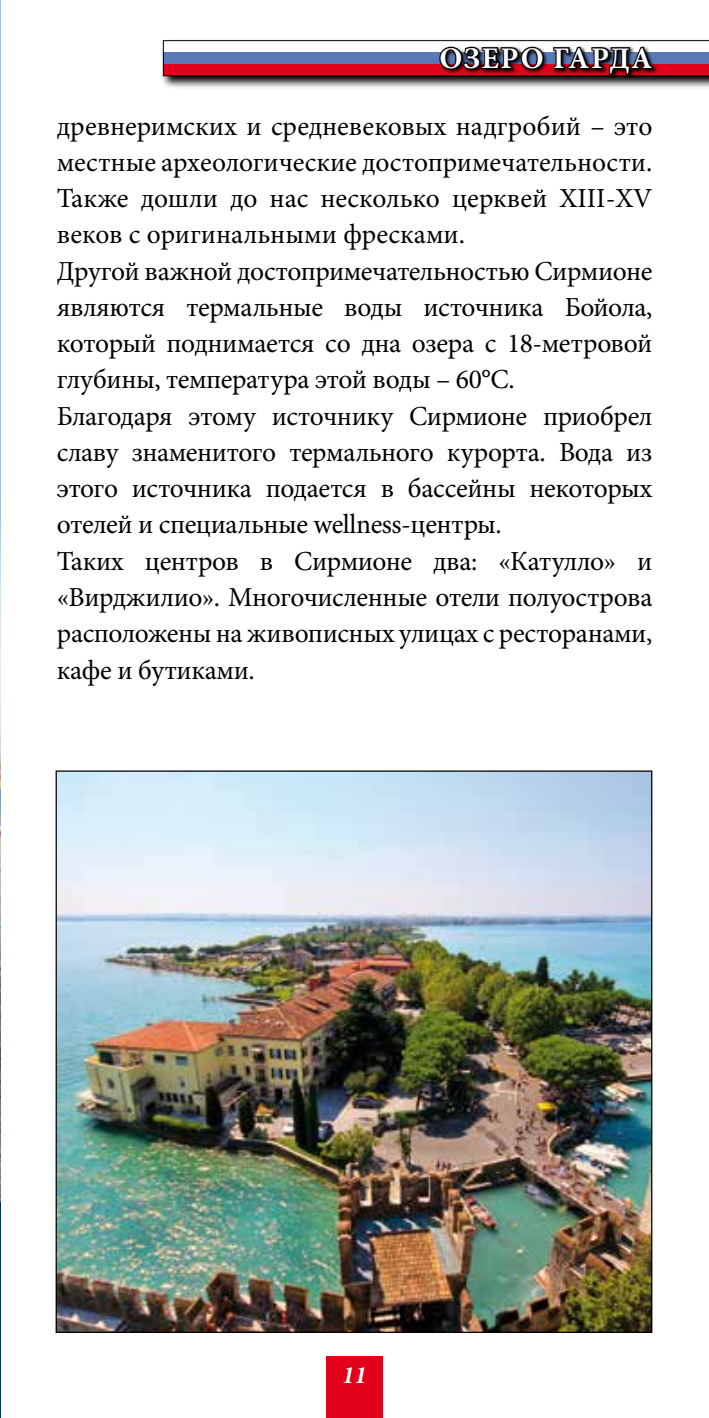
<style>
.page{position:relative;width:709px;height:1418px;background:#fff}
.page>*{position:absolute;margin:0;border:0;box-sizing:border-box;transform-origin:0 0}
.t1{font:700 30px "Minion Pro";letter-spacing:.05em;color:#fff}
.t2{font:27.5px/36.2px "Minion Pro";letter-spacing:-.015em;color:#000}
.t3{font:italic 700 25px "Minion Pro";color:#fff}
</style>
<div class="page">
<img style="left:58px;top:772px;width:592px;height:558px">
<svg style="left:162px;top:40px;width:547px;height:48px;background:#8d8d8d"></svg>
<div style="left:438px;top:45px;width:220px;height:34px;background:linear-gradient(to right,#1e1e1e,#1c1c1c)"></div>
<svg style="left:163px;top:40px;width:546px;height:36px"></svg>
<div style="left:326px;top:1356px;width:57px;height:61px;background:#e2001a"></div>
<hr style="left:0;top:1201px;width:1px;height:216px;background:#003064">
<img style="left:0;top:0;width:1px;height:1201px">
<hr style="left:0;top:71px;width:1px;height:204px;background:#fff">
<p class="t1" style="left:439px;top:37px;width:214px">ОЗЕРО ГАРДА</p>
<p class="t2" style="left:57px;top:108px;width:597px">древнеримских и средневековых надгробий – это местные археологические достопримечательности.<br>Также дошли до нас несколько церквей XIII-XV веков с оригинальными фресками.<br>Другой важной достопримечательностью Сирмионе являются термальные воды источника Бойола, который поднимается со дна озера с 18-метровой глубины, температура этой воды – 60°С.<br>Благодаря этому источнику Сирмионе приобрел славу знаменитого термального курорта. Вода из этого источника подается в бассейны некоторых отелей и специальные wellness-центры.<br>Таких центров в Сирмионе два: «Катулло» и «Вирджилио». Многочисленные отели полуострова расположены на живописных улицах с ресторанами, кафе и бутиками.</p>
<p class="t3" style="left:342px;top:1357px;width:26px">11</p>
</div>
